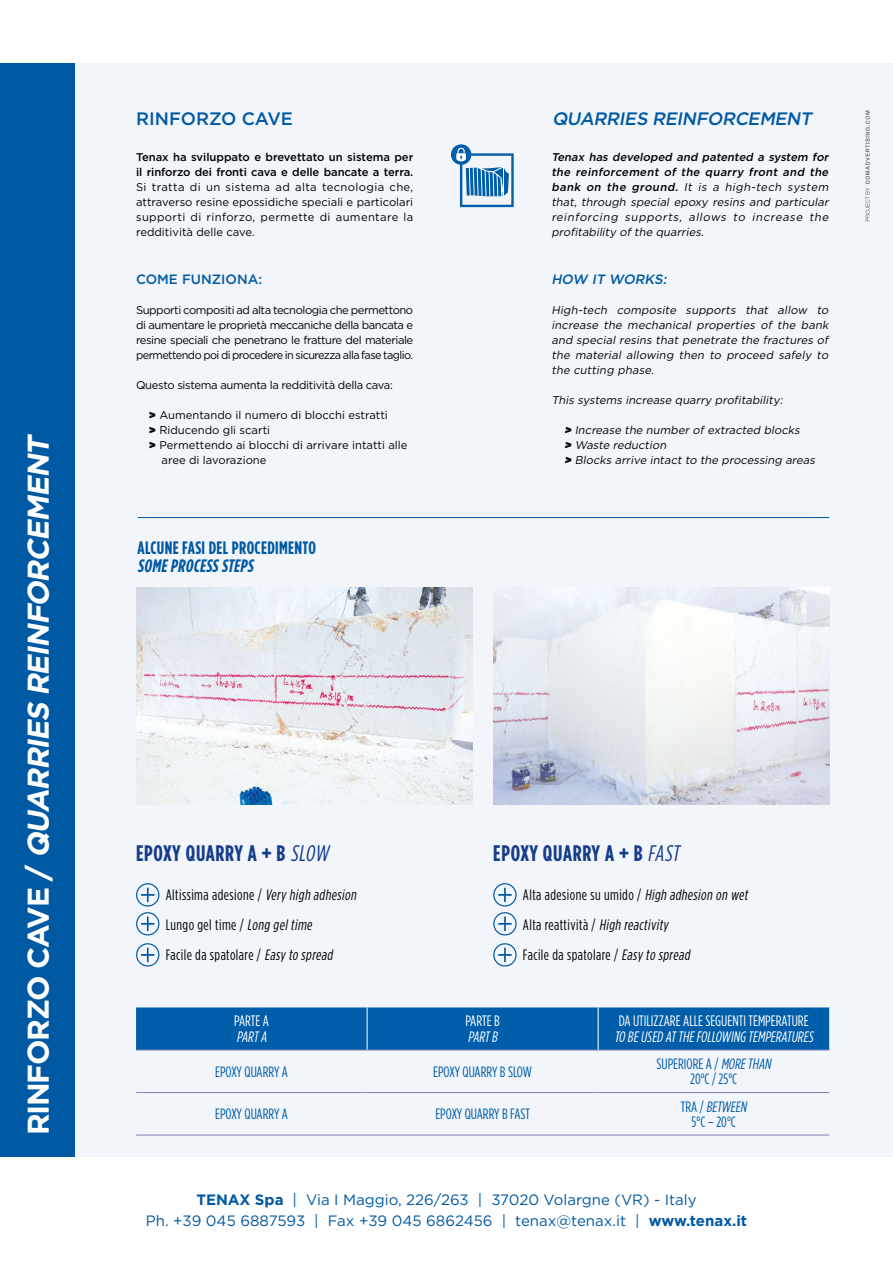
<style>
.page{position:relative;width:893px;height:1263px;background:#fff}
.page>*{position:absolute;margin:0;border:0;box-sizing:border-box;transform-origin:0 0}
.t1{font:italic 700 30px "Gotham";color:#fff}
.t2{font:700 22.5px "Gotham Condensed";letter-spacing:.03em;color:#153d8a}
.t3{font:700 18px "Gotham Condensed";letter-spacing:.02em;color:#0059a3}
.t4{font:italic 500 18px "Gotham";color:#0059a3}
.t5{font:italic 700 18px "Gotham Condensed";color:#0059a3}
.t6{font:500 18px "Gotham";color:#0059a3}
.t7{font:15.15px "Gotham Condensed";color:#fff}
.t8{font:italic 15.15px "Gotham Condensed";color:#fff}
.t9{font:15px/30px "Gotham Condensed";letter-spacing:.03em;color:#000}
.t10{font:15px/21px "Gotham";color:#0059a3;text-align:center}
.t11{font:15px/15px "Gotham Condensed";color:#005da9;text-align:center}
.t12{font:500 13.5px "Gotham";color:#0059a3}
.t13{font:italic 500 13.5px "Gotham";color:#0059a3}
.t14{font:italic 11.25px/15px "Gotham";color:#000;text-align:justify}
.t15{font:11.25px/15px "Gotham";color:#000;text-align:justify}
.t16{font:500 11.25px/15px "Gotham";letter-spacing:-.01em;color:#000}
.t17{font:11.25px "Gotham";letter-spacing:-.03em;color:#000}
.s1{font-style:normal}
.s2{font-weight:500}
.s3{font-weight:900}
.s4{font-weight:400;font-style:italic}
.s5{font-style:italic}
.s6{font-weight:700}
</style>
<div class="page">
<div style="left:74px;top:63px;width:819px;height:1094px;background:#f2f5fa"></div>
<div style="left:0;top:63px;width:74px;height:1094px;background:#0059a3"></div>
<svg style="left:451px;top:144px;width:63px;height:63px"></svg>
<svg style="left:865px;top:111px;width:5px;height:110px"></svg>
<hr style="left:138px;top:517px;width:691px;height:1px;background:#0059a3">
<img style="left:493px;top:587px;width:336px;height:217px">
<img style="left:136px;top:587px;width:336px;height:217px">
<div style="left:136px;top:883px;width:23px;height:23px;border:1px solid #0059a3;border-radius:50%"></div>
<svg style="left:141px;top:888px;width:13px;height:14px"></svg>
<div style="left:136px;top:912px;width:23px;height:23px;border:1px solid #0059a3;border-radius:50%"></div>
<svg style="left:141px;top:916px;width:13px;height:15px"></svg>
<div style="left:136px;top:943px;width:23px;height:23px;border:1px solid #0059a3;border-radius:50%"></div>
<svg style="left:141px;top:948px;width:13px;height:14px"></svg>
<div style="left:493px;top:883px;width:24px;height:23px;border:1px solid #0059a3;border-radius:50%"></div>
<svg style="left:498px;top:888px;width:14px;height:14px"></svg>
<div style="left:493px;top:912px;width:24px;height:23px;border:1px solid #0059a3;border-radius:50%"></div>
<svg style="left:498px;top:916px;width:14px;height:15px"></svg>
<div style="left:493px;top:943px;width:24px;height:23px;border:1px solid #0059a3;border-radius:50%"></div>
<svg style="left:498px;top:948px;width:14px;height:14px"></svg>
<div style="left:136px;top:1007px;width:693px;height:43px;background:#005da9"></div>
<hr style="left:136px;top:1050px;width:231px;height:1px;background:#7f87bd">
<hr style="left:367px;top:1050px;width:231px;height:1px;background:#7f87bd">
<hr style="left:598px;top:1050px;width:231px;height:1px;background:#7f87bd">
<hr style="left:136px;top:1092px;width:231px;height:1px;background:#7f87bd">
<hr style="left:367px;top:1092px;width:231px;height:1px;background:#7f87bd">
<hr style="left:598px;top:1092px;width:231px;height:1px;background:#7f87bd">
<hr style="left:136px;top:1135px;width:231px;height:1px;background:#7f87bd">
<hr style="left:367px;top:1135px;width:231px;height:1px;background:#7f87bd">
<hr style="left:598px;top:1135px;width:231px;height:1px;background:#7f87bd">
<hr style="left:367px;top:1007px;width:1px;height:43px;background:#fff">
<hr style="left:598px;top:1007px;width:1px;height:43px;background:#fff">
<h1 class="t1" style="left:18px;top:1135px;width:707px;rotate:-90deg"><span class="s1">R I N F O R Z O C AV E /</span> QUARRIES REINFORCEMENT</h1>
<h3 class="t6" style="left:136px;top:107px;width:158px">RINFORZO CAVE</h3>
<h3 class="t4" style="left:552px;top:107px;width:265px">QUARRIES REINFORCEMENT</h3>
<p class="t14" style="left:551px;top:149px;width:281px"><span class="s2">Tenax has developed and patented a system for the reinforcement of the quarry front and the bank on the ground.</span> It is a high-tech system that, through special epoxy resins and particular reinforcing supports, allows to increase the profitability of the quarries.</p>
<p class="t16" style="left:136px;top:149px;width:279px">Tenax ha sviluppato e brevettato un sistema per il rinforzo dei fronti cava e delle bancate a terra.</p>
<p class="t15" style="left:136px;top:179px;width:279px">Si tratta di un sistema ad alta tecnologia che, attraverso resine epossidiche speciali e particolari supporti di rinforzo, permette di aumentare la redditività delle cave.</p>
<p class="t12" style="left:136px;top:271px;width:128px">COME FUNZIONA:</p>
<p class="t15" style="left:136px;top:302px;width:279px">Supporti compositi ad alta tecnologia che permettono di aumentare le proprietà meccaniche della bancata e resine speciali che penetrano le fratture del materiale permettendo poi di procedere in sicurezza alla fase taglio.</p>
<p class="t17" style="left:136px;top:378px;width:258px">Questo sistema aumenta la redditività della cava:</p>
<p class="t15" style="left:149px;top:407px;width:241px"><span class="s3">&gt;</span> Aumentando il numero di blocchi estratti</p>
<p class="t15" style="left:149px;top:422px;width:123px"><span class="s3">&gt;</span> Riducendo gli scarti</p>
<p class="t15" style="left:149px;top:437px;width:260px"><span class="s3">&gt;</span> Permettendo ai blocchi di arrivare intatti alle</p>
<p class="t15" style="left:162px;top:452px;width:106px">aree di lavorazione</p>
<h3 class="t3" style="left:138px;top:538px;width:180px">ALCUNE FASI DEL PROCEDIMENTO</h3>
<h3 class="t5" style="left:138px;top:556px;width:120px">SOME PROCESS STEPS</h3>
<p class="t13" style="left:551px;top:271px;width:120px">HOW IT WORKS:</p>
<p class="t14" style="left:551px;top:302px;width:281px">High-tech composite supports that allow to increase the mechanical properties of the bank and special resins that penetrate the fractures of the material allowing then to proceed safely to the cutting phase.</p>
<p class="t14" style="left:551px;top:392px;width:235px">This systems increase quarry profitability:</p>
<p class="t14" style="left:564px;top:422px;width:255px;text-align:left"><span class="s3">&gt;</span> Increase the number of extracted blocks<br><span class="s3">&gt;</span> Waste reduction<br><span class="s3">&gt;</span> Blocks arrive intact to the processing areas</p>
<h2 class="t2" style="left:136px;top:840px;width:198px">EPOXY QUARRY A + B <span class="s4">SLOW</span></h2>
<h2 class="t2" style="left:493px;top:840px;width:191px">EPOXY QUARRY A + B <span class="s4">FAST</span></h2>
<h3 class="t9" style="left:166px;top:880px;width:195px">Altissima adesione / <span class="s5">Very high adhesion<br></span>Lungo gel time / <span class="s5">Long geltime<br></span>Facile da spatolare / <span class="s5">Easy to spread</span></h3>
<h3 class="t9" style="left:523px;top:880px;width:229px">Alta adesione su umido / <span class="s5">High adhesion on wet<br></span>Alta reattività / <span class="s5">High reactivity<br></span>Facile da spatolare / <span class="s5">Easy to spread</span></h3>
<h3 class="t7" style="left:234px;top:1013px;width:36px">PARTE A</h3>
<h3 class="t8" style="left:237px;top:1028px;width:34px">PARTA</h3>
<h3 class="t7" style="left:465px;top:1013px;width:36px">PARTE B</h3>
<h3 class="t8" style="left:468px;top:1028px;width:34px">PARTB</h3>
<h3 class="t7" style="left:619px;top:1013px;width:191px">DA UTILIZZARE ALLE SEGUENTI TEMPERATURE</h3>
<h3 class="t8" style="left:614px;top:1028px;width:203px">TO BEUSED ATTHEFOLLOWING TEMPERATURES</h3>
<h3 class="t11" style="left:215px;top:1063px;width:74px">EPOXY QUARRY A</h3>
<h3 class="t11" style="left:433px;top:1063px;width:100px">EPOXY QUARRY B SLOW</h3>
<h3 class="t11" style="left:657px;top:1056px;width:118px">SUPERIORE A / <span class="s5">MORETHAN<br></span>20°C / 25°C</h3>
<h3 class="t11" style="left:215px;top:1106px;width:74px">EPOXY QUARRY A</h3>
<h3 class="t11" style="left:435px;top:1106px;width:96px">EPOXY QUARRY B FAST</h3>
<h3 class="t11" style="left:681px;top:1098px;width:70px">T R A / <span class="s5">BETWEEN<br></span>5°C – 20°C</h3>
<h3 class="t10" style="left:146px;top:1189px;width:603px"><span class="s6">TENAX Spa</span> | Via I Maggio, 226/263 | 37020 Volargne (VR) - Italy<br>Ph. +39 045 6887593 | Fax +39 045 6862456 | tenax@tenax.it | <span class="s6">www.tenax.it</span></h3>
</div>
